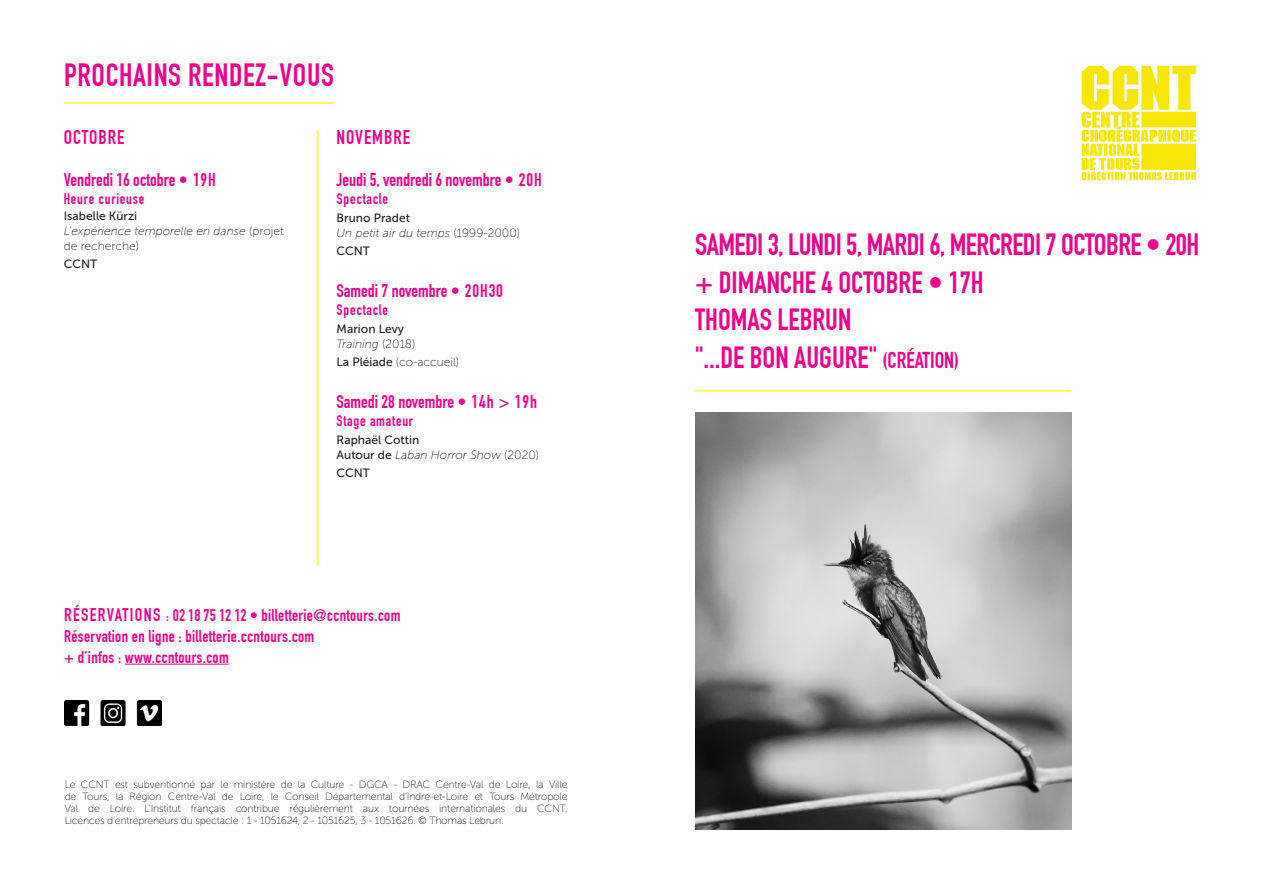
<style>
.page{position:relative;width:1263px;height:893px;background:#fff}
.page>*{position:absolute;margin:0;border:0;box-sizing:border-box;transform-origin:0 0}
.Genres___calendrier{font:700 31.5px "DIN Condensed";letter-spacing:.02em;color:#ed028c}
.t1{font:700 30px/37.5px "DIN Condensed";letter-spacing:-.02em;color:#ed028c}
.t2{font:700 30px "DIN Condensed";color:#ed028c}
.DATE_NOIR{font:700 19.5px "DIN Condensed";letter-spacing:.05em;color:#ed028c}
.DATE_NOIR-2{font:700 18px "DIN Condensed";color:#ed028c}
.DATE_NOIR-3{font:700 16.5px "DIN Condensed";letter-spacing:.02em;color:#ed028c}
.DATE_NOIR-4{font:700 15px "DIN Condensed";letter-spacing:.05em;color:#ed028c}
.DATE_NOIR-5{font:italic 12px/15px "Museo Sans 100";color:#231f20}
.DATE_NOIR-6{font:12px "Museo Sans 500";color:#231f20}
.DATE_NOIR-7{font:12px "Museo Sans 100";color:#231f20}
.Distribution{font:10.5px/12px "Museo Sans 100";letter-spacing:-.02em;color:#231f20;text-align:justify}
.s1{font-style:normal}
.s2{font-family:"Museo Sans 500"}
.s3{font-family:"Museo Sans 500";font-style:normal}
.s4{font-size:18px}
.s5{font-size:15px}
.s6{font-size:22.5px}
</style>
<div class="page">
<hr style="left:695px;top:390px;width:376px;height:2px;background:#fff46d">
<img style="left:1081px;top:65px;width:116px;height:116px">
<hr style="left:125px;top:664px;width:104px;height:1px;background:#ed028c">
<hr style="left:64px;top:102px;width:270px;height:2px;background:#fff46d">
<img style="left:65px;top:700px;width:97px;height:25px">
<hr style="left:316px;top:130px;width:3px;height:436px;background:#fff46d">
<img style="left:695px;top:412px;width:376px;height:418px">
<p class="Genres___calendrier" style="left:64px;top:57px;width:271px">PROCHAINS RENDEZ-VOUS</p>
<p class="DATE_NOIR" style="left:64px;top:126px;width:62px">OCTOBRE</p>
<p class="DATE_NOIR-2" style="left:64px;top:169px;width:154px">Vendredi 16 octobre • 19H</p>
<p class="DATE_NOIR-4" style="left:64px;top:190px;width:82px">Heure curieuse</p>
<p class="DATE_NOIR-6" style="left:64px;top:210px;width:75px">Isabelle Kürzi</p>
<p class="DATE_NOIR-5" style="left:64px;top:224px;width:222px">L’expérience temporelle en danse <span class="s1">(projet de recherche)</span></p>
<p class="DATE_NOIR-6" style="left:64px;top:258px;width:35px">CCNT</p>
<p class="DATE_NOIR" style="left:337px;top:126px;width:75px">NOVEMBRE</p>
<p class="DATE_NOIR-2" style="left:337px;top:169px;width:207px">Jeudi 5, vendredi 6 novembre • 20H</p>
<p class="DATE_NOIR-4" style="left:337px;top:190px;width:53px">Spectacle</p>
<p class="DATE_NOIR-6" style="left:337px;top:211px;width:75px">Bruno Pradet</p>
<p class="DATE_NOIR-5" style="left:337px;top:225px;width:185px">Un petit air du temps <span class="s1">(1999-2000)</span></p>
<p class="DATE_NOIR-6" style="left:337px;top:244px;width:35px">CCNT</p>
<p class="DATE_NOIR-2" style="left:337px;top:280px;width:168px">Samedi 7 novembre • 20H30</p>
<p class="DATE_NOIR-4" style="left:337px;top:301px;width:53px">Spectacle</p>
<p class="DATE_NOIR-6" style="left:337px;top:322px;width:69px">Marion Levy</p>
<p class="DATE_NOIR-5" style="left:337px;top:336px;width:80px">Training <span class="s1">(2018)</span></p>
<p class="DATE_NOIR-7" style="left:337px;top:355px;width:124px"><span class="s2">La Pléiade</span> (co-accueil)</p>
<p class="DATE_NOIR-2" style="left:337px;top:391px;width:202px">Samedi 28 novembre • 14h &gt; 19h</p>
<p class="DATE_NOIR-4" style="left:337px;top:412px;width:78px">Stage amateur</p>
<p class="DATE_NOIR-6" style="left:337px;top:433px;width:84px">Raphaël Cottin</p>
<p class="DATE_NOIR-5" style="left:337px;top:447px;width:204px"><span class="s3">Autour de</span> Laban Horror Show <span class="s1">(2020)</span></p>
<p class="DATE_NOIR-6" style="left:337px;top:466px;width:35px">CCNT</p>
<p class="DATE_NOIR-3" style="left:64px;top:605px;width:338px"><span class="s4">RÉSERVATIONS</span> <span class="s5">:</span> 02 18 75 12 12 • billetterie@ccntours.com</p>
<p class="DATE_NOIR-3" style="left:64px;top:626px;width:252px">Réservation en ligne : billetterie.ccntours.com</p>
<p class="DATE_NOIR-3" style="left:64px;top:647px;width:166px">+ d’infos : www.ccntours.com</p>
<p class="Distribution" style="left:65px;top:779px;width:504px">Le CCNT est subventionné par le ministère de la Culture - DGCA - DRAC Centre-Val de Loire, la Ville de Tours, la Région Centre-Val de Loire, le Conseil Départemental d’Indre-et-Loire et Tours Métropole Val de Loire. L’Institut français contribue régulièrement aux tournées internationales du CCNT.<br>Licences d’entrepreneurs du spectacle : 1 - 1051624, 2 - 1051625, 3 - 1051626. © Thomas Lebrun.</p>
<p class="t1" style="left:695px;top:226px;width:505px">SAMEDI 3, LUNDI 5, MARDI 6, MERCREDI 7 OCTOBRE • 20H + DIMANCHE 4 OCTOBRE • 17H</p>
<p class="t2" style="left:695px;top:302px;width:158px">THOMAS LEBRUN</p>
<p class="t2" style="left:695px;top:340px;width:265px">"...DE BON AUGURE" <span class="s6">(CRÉATION)</span></p>
</div>
